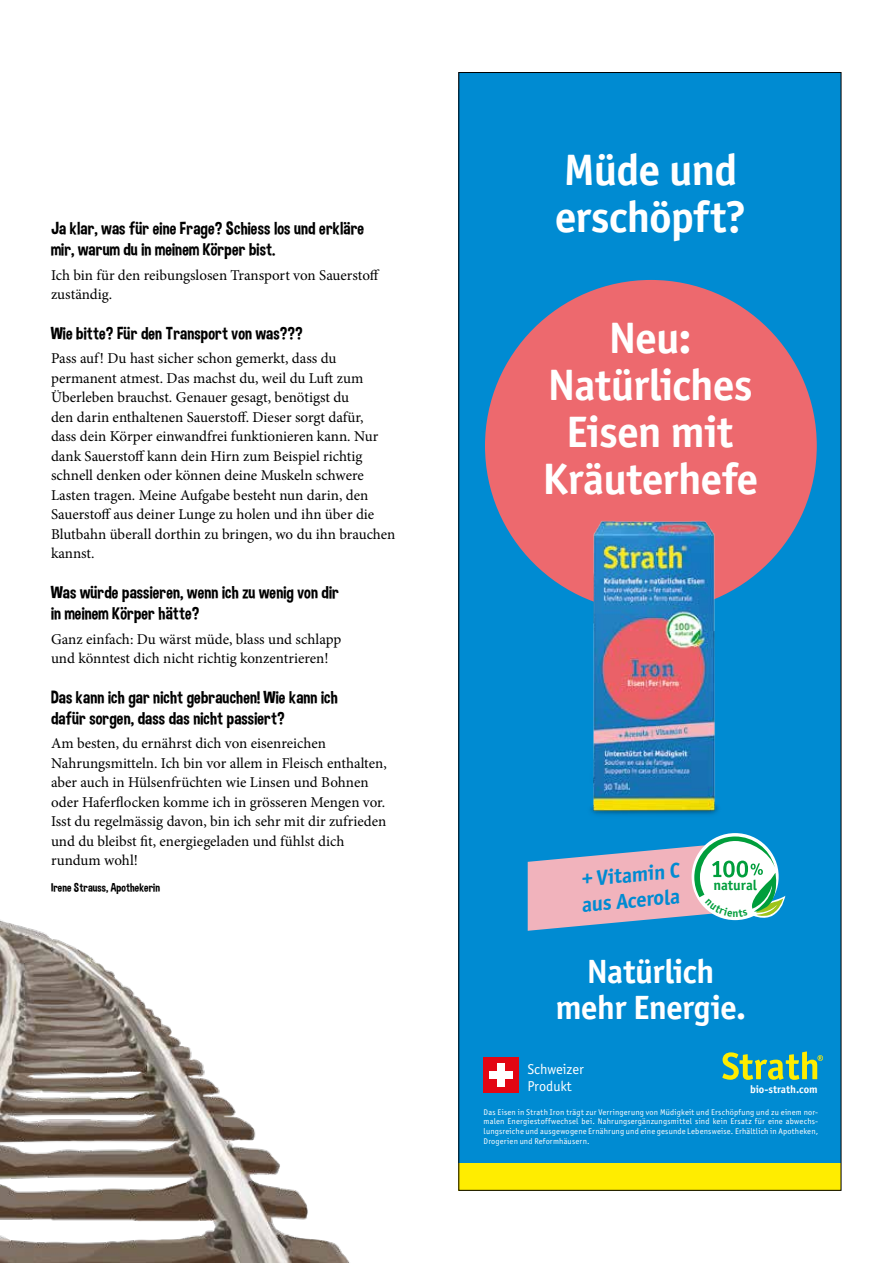
<style>
.page{position:relative;width:893px;height:1263px;background:#fff}
.page>*{position:absolute;margin:0;border:0;box-sizing:border-box;transform-origin:0 0}
.t1{font:700 44.1px/46.7px "Officina Sans ITC Std";letter-spacing:-.015em;color:#fff}
.t2{font:700 33.75px/36.3px "Officina Sans ITC Std";letter-spacing:-.015em;color:#fff;text-align:center}
.t3{font:700 21px/25.5px "Officina Sans ITC Std";color:#008bd2}
.t4{font:18px/21px "Dimbo";letter-spacing:.01em;color:#000}
.t5{font:15px/19.5px "Minion Pro";color:#000}
.t6{font:14.4px "Officina San ITC Bold OS";color:#009e3c}
.t7{font:14.25px/17.1px "Officina Sans ITC Std";color:#fff}
.t8{font:12px "Dimbo";letter-spacing:.01em;color:#000}
.t9{font:11.1px "Officina San ITC Bold OS";color:#009e3c}
.t10{font:700 10.95px "Officina Sans ITC Std";color:#fff}
.t11{font:8.25px/9.8px "Officina San ITC Book OS";letter-spacing:.025em;color:#fff;text-align:justify}
</style>
<div class="page">
<img style="left:0;top:920px;width:350px;height:343px">
<div style="left:459px;top:72px;width:382px;height:38px;background:#008bd2"></div>
<div style="left:459px;top:86px;width:382px;height:1104px;background:#008bd2"></div>
<div style="left:459px;top:1163px;width:382px;height:27px;background:#ffed00"></div>
<div style="left:485px;top:280px;width:332px;height:332px;background:#ed696e;border-radius:50%"></div>
<img style="left:554px;top:521px;width:194px;height:294px">
<div style="left:484px;top:1057px;width:35px;height:36px;background:#e30613"></div>
<div style="left:498px;top:1063px;width:7px;height:24px;background:#fff"></div>
<div style="left:490px;top:1071px;width:23px;height:8px;background:#fff"></div>
<svg style="left:722px;top:1051px;width:101px;height:29px"></svg>
<svg style="left:528px;top:836px;width:257px;height:95px"></svg>
<p class="t4" style="left:51px;top:217px;width:315px">Ja klar, was für eine Frage? Schiess los und erkläre mir, warum du in meinem Körper bist.</p>
<p class="t5" style="left:51px;top:265px;width:330px">Ich bin für den reibungslosen Transport von Sauerstoff zuständig.</p>
<p class="t4" style="left:51px;top:322px;width:253px">Wie bitte? Für den Transport von was???</p>
<p class="t5" style="left:51px;top:349px;width:346px">Pass auf! Du hast sicher schon gemerkt, dass du permanent atmest. Das machst du, weil du Luft zum Überleben brauchst. Genauer gesagt, benötigst du<br>den darin enthaltenen Sauerstoff. Dieser sorgt dafür,<br>dass dein Körper einwandfrei funktionieren kann. Nur dank Sauerstoff kann dein Hirn zum Beispiel richtig schnell denken oder können deine Muskeln schwere Lasten tragen. Meine Aufgabe besteht nun darin, den Sauerstoff aus deiner Lunge zu holen und ihn über die Blutbahn überall dorthin zu bringen, wo du ihn brauchen kannst.</p>
<p class="t4" style="left:51px;top:581px;width:289px">Was würde passieren, wenn ich zu wenig von dir in meinem Körper hätte?</p>
<p class="t5" style="left:51px;top:629px;width:292px">Ganz einfach: Du wärst müde, blass und schlapp und könntest dich nicht richtig konzentrieren!</p>
<p class="t4" style="left:51px;top:686px;width:288px">Das kann ich gar nicht gebrauchen! Wie kann ich dafür sorgen, dass das nicht passiert?</p>
<p class="t5" style="left:51px;top:734px;width:337px">Am besten, du ernährst dich von eisenreichen Nahrungsmitteln. Ich bin vor allem in Fleisch enthalten, aber auch in Hülsenfrüchten wie Linsen und Bohnen oder Haferflocken komme ich in grösseren Mengen vor.<br>Isst du regelmässig davon, bin ich sehr mit dir zufrieden und du bleibst fit, energiegeladen und fühlst dich rundum wohl!</p>
<p class="t8" style="left:51px;top:880px;width:110px">Irene Strauss, Apothekerin</p>
<h1 class="t1" style="left:555px;top:146px;width:193px">Müde und erschöpft?</h1>
<h1 class="t1" style="left:543px;top:315px;width:217px;text-align:center">Neu:<br>Natürliches<br>Eisen mit<br>Kräuterhefe</h1>
<h3 class="t3" style="left:578px;top:866px;width:102px;rotate:-5deg">+ Vitamin C aus Acerola</h3>
<p class="t6" style="left:713px;top:876px;width:45px">natural</p>
<p class="t9" style="left:732px;top:906px;width:7px">n</p>
<h2 class="t2" style="left:555px;top:952px;width:192px">Natürlich mehr Energie.</h2>
<p class="t7" style="left:527px;top:1061px;width:58px">Schweizer<br>Produkt</p>
<p class="t10" style="left:750px;top:1083px;width:69px">bio-strath.com</p>
<p class="t11" style="left:484px;top:1107px;width:336px">Das Eisen in Strath Iron trägt zur Verringerung von Müdigkeit und Erschöpfung und zu einem nor&shy;malen Energiestoffwechsel bei. Nahrungsergänzungsmittel sind kein Ersatz für eine abwechs&shy;lungsreiche und ausgewogene Ernährung und eine gesunde Lebensweise. Erhältlich in Apotheken, Drogerien und Reformhäusern.</p>
</div>
